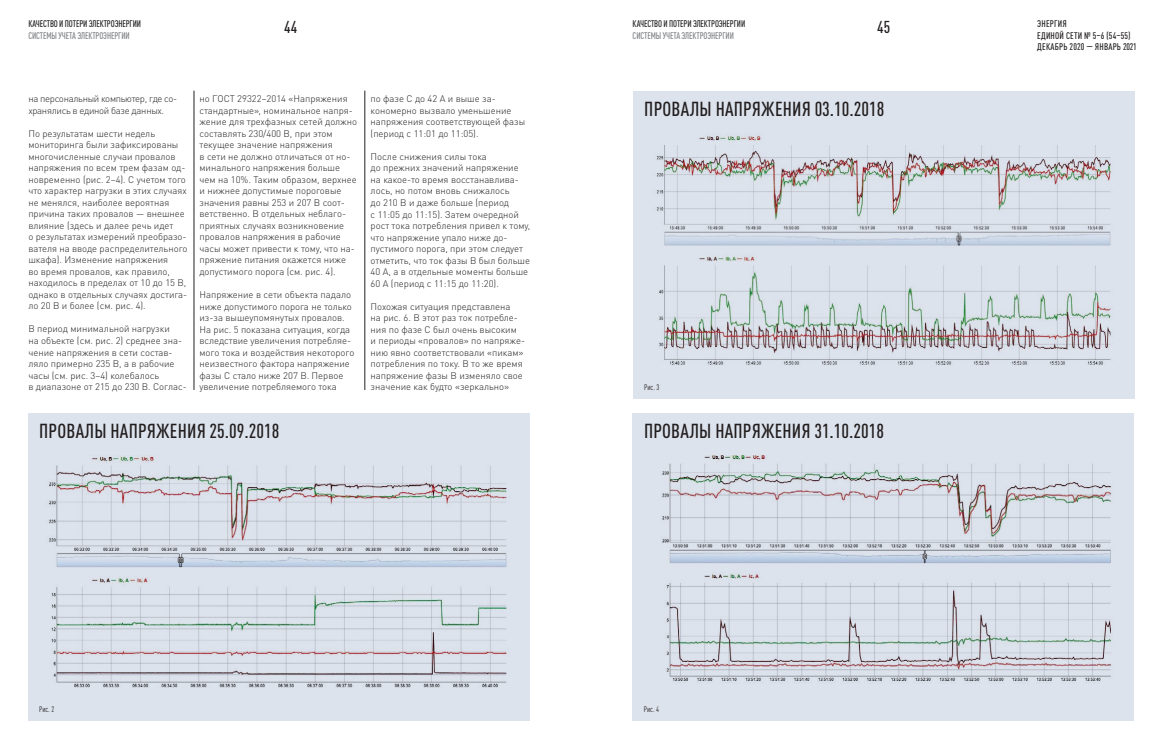
<style>
.page{position:relative;width:1163px;height:752px;background:#fff}
.page>*{position:absolute;margin:0;border:0;box-sizing:border-box;transform-origin:0 0}
.t1{font:500 condensed 20px "DIN Pro";letter-spacing:.01em;color:#231f20}
.t2{font:500 condensed 17px "DIN Pro";color:#231f20}
.t3{font:300 9.5px/11.5px "DIN Pro";color:#231f20}
.t4{font:500 condensed 9.5px "DIN Pro";letter-spacing:-.01em;color:#231f20;scale:.95 1}
.t5{font:300 9.5px/11.5px "DIN Pro";letter-spacing:-.03em;color:#231f20}
.t6{font:500 condensed 9.5px "DIN Pro";letter-spacing:-.01em;color:#808285;scale:.95 1}
.t7{font:500 condensed 9.5px/11.5px "DIN Pro";letter-spacing:.02em;color:#231f20}
.t8{font:condensed 8px "DIN Pro";color:#231f20}
</style>
<div class="page">
<hr style="left:194px;top:91px;width:1px;height:299px;background:#231f20">
<hr style="left:364px;top:91px;width:1px;height:299px;background:#231f20">
<div style="left:632px;top:91px;width:502px;height:308px;background:#dde3ed"></div>
<div style="left:28px;top:413px;width:501px;height:307px;background:#dde3ed"></div>
<img style="left:656px;top:135px;width:455px;height:230px">
<img style="left:49px;top:455px;width:459px;height:233px">
<div style="left:632px;top:413px;width:502px;height:307px;background:#dde3ed"></div>
<img style="left:662px;top:455px;width:450px;height:226px">
<p class="t4" style="left:28px;top:17px;width:120px">КАЧЕСТВО И ПОТЕРИ ЭЛЕКТРОЭНЕРГИИ</p>
<p class="t6" style="left:28px;top:28px;width:108px">СИСТЕМЫ УЧЕТА ЭЛЕКТРОЭНЕРГИИ</p>
<h2 class="t2" style="left:284px;top:14px;width:15px">44</h2>
<h2 class="t2" style="left:876px;top:14px;width:15px">45</h2>
<p class="t7" style="left:1037px;top:17px;width:101px">ЭНЕРГИЯ<br>ЕДИНОЙ СЕТИ № 5–6 (54–55)<br>ДЕКАБРЬ 2020 — ЯНВАРЬ 2021</p>
<p class="t4" style="left:632px;top:17px;width:120px">КАЧЕСТВО И ПОТЕРИ ЭЛЕКТРОЭНЕРГИИ</p>
<p class="t6" style="left:632px;top:28px;width:108px">СИСТЕМЫ УЧЕТА ЭЛЕКТРОЭНЕРГИИ</p>
<p class="t5" style="left:28px;top:92px;width:150px">на персональный компьютер, где со‑ хранялись в единой базе данных.</p>
<p class="t3" style="left:28px;top:127px;width:161px">По результатам шести недель мониторинга были зафиксированы многочисленные случаи провалов напряжения по всем трем фазам од‑ новременно (рис. 2–4). С учетом того что характер нагрузки в этих случаях не менялся, наиболее вероятная причина таких провалов — внешнее влияние (здесь и далее речь идет<br>о результатах измерений преобразо‑ вателя на вводе распределительного шкафа). Изменение напряжения<br>во время провалов, как правило, находилось в пределах от 10 до 15 В, однако в отдельных случаях достига‑ ло 20 В и более (см. рис. 4).</p>
<p class="t3" style="left:28px;top:322px;width:160px">В период минимальной нагрузки<br>на объекте (см. рис. 2) среднее зна‑ чение напряжения в сети состав‑ ляло примерно 235 В, а в рабочие часы (см. рис. 3–4) колебалось<br>в диапазоне от 215 до 230 В. Соглас‑</p>
<p class="t3" style="left:199px;top:92px;width:159px">но ГОСТ 29322–2014 «Напряжения стандартные», номинальное напря‑ жение для трехфазных сетей должно составлять 230/400 В, при этом текущее значение напряжения<br>в сети не должно отличаться от но‑ минального напряжения больше чем на 10%. Таким образом, верхнее и нижнее допустимые пороговые значения равны 253 и 207 В соот‑ ветственно. В отдельных неблаго‑ приятных случаях возникновение провалов напряжения в рабочие часы может привести к тому, что на‑ пряжение питания окажется ниже допустимого порога (см. рис. 4).</p>
<p class="t3" style="left:199px;top:288px;width:156px">Напряжение в сети объекта падало ниже допустимого порога не только из-за вышеупомянутых провалов.<br>На рис. 5 показана ситуация, когда вследствие увеличения потребляе‑ мого тока и воздействия некоторого неизвестного фактора напряжение фазы С стало ниже 207 В. Первое увеличение потребляемого тока</p>
<p class="t3" style="left:370px;top:92px;width:156px">по фазе С до 42 А и выше за‑ кономерно вызвало уменьшение напряжения соответствующей фазы (период с 11:01 до 11:05).</p>
<p class="t3" style="left:370px;top:150px;width:161px">После снижения силы тока<br>до прежних значений напряжение на какое-то время восстанавлива‑ лось, но потом вновь снижалось<br>до 210 В и даже больше (период<br>с 11:05 до 11:15). Затем очередной рост тока потребления привел к тому, что напряжение упало ниже до‑ пустимого порога, при этом следует отметить, что ток фазы В был больше<br>40 А, а в отдельные моменты больше<br>60 А (период с 11:15 до 11:20).</p>
<p class="t3" style="left:370px;top:299px;width:156px">Похожая ситуация представлена<br>на рис. 6. В этот раз ток потребле‑ ния по фазе С был очень высоким<br>и периоды «провалов» по напряже‑ нию явно соответствовали «пикам» потребления по току. В то же время напряжение фазы В изменяло свое значение как будто «зеркально»</p>
<h1 class="t1" style="left:644px;top:94px;width:241px">ПРОВАЛЫ НАПРЯЖЕНИЯ 03.10.2018</h1>
<p class="t8" style="left:644px;top:381px;width:17px">Рис. 3</p>
<h1 class="t1" style="left:39px;top:415px;width:241px">ПРОВАЛЫ НАПРЯЖЕНИЯ 25.09.2018</h1>
<p class="t8" style="left:39px;top:702px;width:17px">Рис. 2</p>
<h1 class="t1" style="left:644px;top:415px;width:241px">ПРОВАЛЫ НАПРЯЖЕНИЯ 31.10.2018</h1>
<p class="t8" style="left:643px;top:702px;width:17px">Рис. 4</p>
</div>
